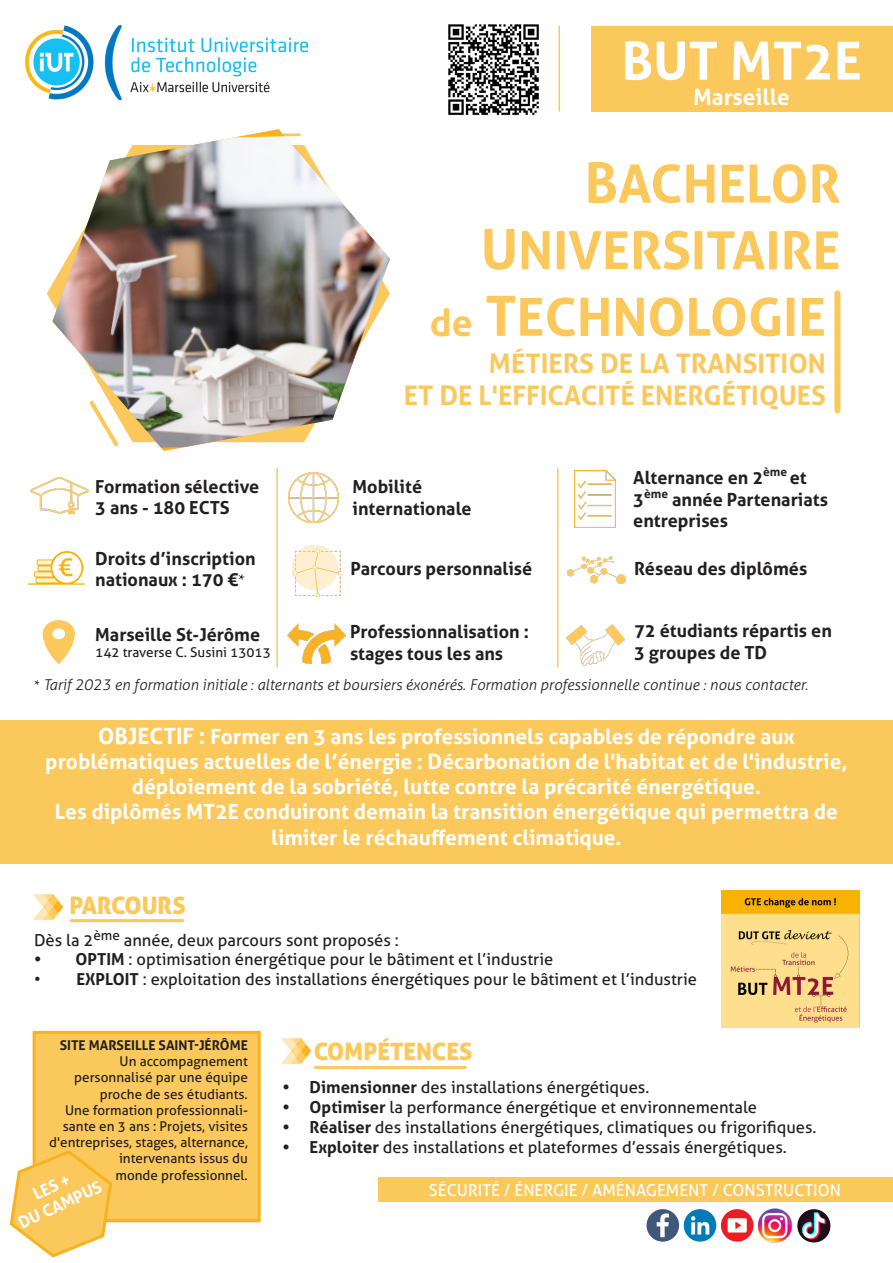
<style>
.page{position:relative;width:893px;height:1263px;background:#fff}
.page>*{position:absolute;margin:0;border:0;box-sizing:border-box;transform-origin:0 0}
.t1{font:700 52.5px/66.6px "Aller";color:#fbc85c;text-align:right}
.t2{font:700 52.5px "Aller";color:#fff}
.t3{font:700 27px "Aller";color:#fbc85f}
.t4{font:24px "Aller Display";color:#fbc85c}
.t5{font:700 22.5px "Aller";color:#fff}
.t6{font:700 21px/25.2px "Aller";color:#fff;text-align:center}
.t7{font:700 18px/21.6px "Aller";color:#231f20}
.t8{font:16.5px "Aller";color:#231f20}
.t9{font:16.5px "Aller";color:#fff}
.t10{font:700 16.5px/19.8px "Aller";color:#fff;text-align:center}
.t11{font:italic 300 15px "Aller";color:#231f20}
.t12{font:13.5px/16.2px "Aller";color:#231f20;text-align:right}
.t13{font:700 13.5px "Aller";color:#231f20}
.s1{font-size:55.5px}
.s2{font-size:37.5px}
.s3{font-family:"Minion Pro";font-weight:400}
.s4{font-family:"Minion Pro";font-weight:400;font-style:normal}
.s5{font-size:22.5px}
.s6{font-weight:700}
</style>
<div class="page">
<img style="left:26px;top:26px;width:281px;height:73px">
<div style="left:834px;top:293px;width:6px;height:118px;background:#fbc85c"></div>
<hr style="left:71px;top:919px;width:112px;height:3px;background:#fbc85c">
<hr style="left:276px;top:468px;width:2px;height:199px;background:#fbc85c">
<hr style="left:557px;top:468px;width:2px;height:199px;background:#fbc85c">
<div style="left:0;top:721px;width:893px;height:143px;background:#fbc85c"></div>
<div style="left:591px;top:26px;width:302px;height:86px;background:#fbc85c"></div>
<div style="left:646px;top:1209px;width:33px;height:32px;background:#405779;border-radius:50%"></div>
<svg style="left:657px;top:1213px;width:12px;height:24px"></svg>
<div style="left:684px;top:1209px;width:32px;height:32px;background:#007bb6;border-radius:50%"></div>
<svg style="left:691px;top:1216px;width:18px;height:18px"></svg>
<svg style="left:721px;top:1209px;width:32px;height:32px"></svg>
<img style="left:758px;top:1208px;width:34px;height:35px">
<img style="left:797px;top:1209px;width:33px;height:34px">
<svg style="left:42px;top:620px;width:33px;height:44px"></svg>
<hr style="left:315px;top:1066px;width:150px;height:3px;background:#fbc85c">
<img style="left:448px;top:24px;width:91px;height:92px">
<hr style="left:559px;top:26px;width:1px;height:85px;background:#fbc85c">
<div style="left:33px;top:1031px;width:228px;height:191px;background:#fbc85c;border:3px solid #f7b220"></div>
<svg style="left:9px;top:1148px;width:105px;height:110px"></svg>
<img style="left:33px;top:894px;width:31px;height:27px">
<img style="left:281px;top:1038px;width:31px;height:27px">
<div style="left:378px;top:1178px;width:515px;height:24px;background:#fbc85c"></div>
<img style="left:30px;top:478px;width:58px;height:36px">
<img style="left:289px;top:472px;width:50px;height:50px">
<img style="left:574px;top:471px;width:41px;height:56px">
<img style="left:567px;top:556px;width:59px;height:28px">
<img style="left:566px;top:625px;width:58px;height:41px">
<img style="left:288px;top:623px;width:58px;height:40px">
<img style="left:293px;top:546px;width:48px;height:50px">
<img style="left:28px;top:552px;width:57px;height:33px">
<img style="left:53px;top:136px;width:337px;height:312px">
<img style="left:722px;top:890px;width:137px;height:138px">
<p class="t2" style="left:621px;top:28px;width:242px">BUT MT2E</p>
<p class="t5" style="left:694px;top:83px;width:98px">Marseille</p>
<p class="t1" style="left:430px;top:150px;width:412px"><span class="s1">B</span>ACHELOR<br><span class="s1">U</span>NIVERSITAIRE <span class="s2">de</span> <span class="s1">T</span>ECHNOLOGIE</p>
<p class="t3" style="left:489px;top:347px;width:338px">MÉTIERS DE LA TRANSITION</p>
<p class="t3" style="left:404px;top:379px;width:424px">ET DE L'EFFICACITÉ ENERGÉTIQUES</p>
<p class="t7" style="left:95px;top:475px;width:165px">Formation sélective</p>
<p class="t7" style="left:95px;top:497px;width:136px">3 ans - 180 ECTS</p>
<p class="t7" style="left:95px;top:547px;width:162px">Droits d’inscription nationaux : 170 €<span class="s3">*</span></p>
<p class="t7" style="left:351px;top:558px;width:183px">Parcours personnalisé</p>
<p class="t7" style="left:353px;top:476px;width:71px">Mobilité</p>
<p class="t7" style="left:353px;top:497px;width:121px">internationale</p>
<p class="t7" style="left:95px;top:623px;width:166px">Marseille St-Jérôme</p>
<p class="t12" style="left:95px;top:644px;width:177px">142 traverse C. Susini 13013</p>
<p class="t7" style="left:350px;top:621px;width:180px">Professionnalisation :</p>
<p class="t7" style="left:350px;top:642px;width:155px">stages tous les ans</p>
<p class="t7" style="left:633px;top:467px;width:175px">Alternance en 2<sup>ème</sup> et</p>
<p class="t7" style="left:633px;top:488px;width:196px">3<sup>ème</sup> année Partenariats entreprises</p>
<p class="t7" style="left:634px;top:557px;width:175px">Réseau des diplômés</p>
<p class="t7" style="left:634px;top:620px;width:199px">72 étudiants répartis en</p>
<p class="t7" style="left:634px;top:641px;width:135px">3 groupes de TD</p>
<p class="t11" style="left:34px;top:675px;width:775px"><span class="s4">*</span> Tarif 2023 en formation initiale : alternants et boursiers éxonérés. Formation professionnelle continue : nous contacter.</p>
<p class="t6" style="left:45px;top:723px;width:804px"><span class="s5">OBJECTIF :</span> Former en 3 ans les professionnels capables de répondre aux problématiques actuelles de l’énergie : Décarbonation de l'habitat et de l'industrie, déploiement de la sobriété, lutte contre la précarité énergétique.</p>
<p class="t6" style="left:55px;top:799px;width:784px">Les diplômés MT2E conduiront demain la transition énergétique qui permettra de limiter le réchauffement climatique.</p>
<p class="t4" style="left:69px;top:890px;width:118px">PARCOURS</p>
<p class="t8" style="left:34px;top:930px;width:366px">Dès la 2<sup>ème</sup> année, deux parcours sont proposés :</p>
<p class="t8" style="left:34px;top:949px;width:521px"><span class="s6">• OPTIM</span> : optimisation énergétique pour le bâtiment et l’industrie</p>
<p class="t8" style="left:34px;top:969px;width:664px">• <span class="s6">EXPLOIT</span> : exploitation des installations énergétiques pour le bâtiment et l’industrie</p>
<p class="t13" style="left:60px;top:1037px;width:190px">SITE MARSEILLE SAINT-JÉRÔME</p>
<p class="t12" style="left:120px;top:1053px;width:130px">Un accompagnement</p>
<p class="t12" style="left:74px;top:1069px;width:175px">personnalisé par une équipe proche de ses étudiants.</p>
<p class="t12" style="left:49px;top:1102px;width:200px">Une formation professionnali&shy;sante en 3 ans : Projets, visites d'entreprises, stages, alternance,</p>
<p class="t12" style="left:119px;top:1150px;width:130px">intervenants issus du</p>
<p class="t12" style="left:115px;top:1166px;width:134px">monde professionnel.</p>
<p class="t10" style="left:7px;top:1197px;width:92px;rotate:-25deg">LES +<br>DU CAMPUS</p>
<p class="t4" style="left:314px;top:1036px;width:161px">COMPÉTENCES</p>
<p class="t8" style="left:283px;top:1077px;width:368px"><span class="s6">• Dimensionner</span> des installations énergétiques.</p>
<p class="t8" style="left:283px;top:1097px;width:476px"><span class="s6">• Optimiser</span> la performance énergétique et environnementale</p>
<p class="t8" style="left:283px;top:1117px;width:535px"><span class="s6">• Réaliser</span> des installations énergétiques, climatiques ou frigorifiques.</p>
<p class="t8" style="left:283px;top:1137px;width:506px"><span class="s6">• Exploiter</span> des installations et plateformes d’essais énergétiques.</p>
<p class="t9" style="left:429px;top:1180px;width:414px">SÉCURITÉ / ÉNERGIE / AMÉNAGEMENT / CONSTRUCTION</p>
<p class="t9" style="left:623px;top:1180px;width:234px">CHIMIE / BIOLOGIE / PROCÉDÉS</p>
</div>
